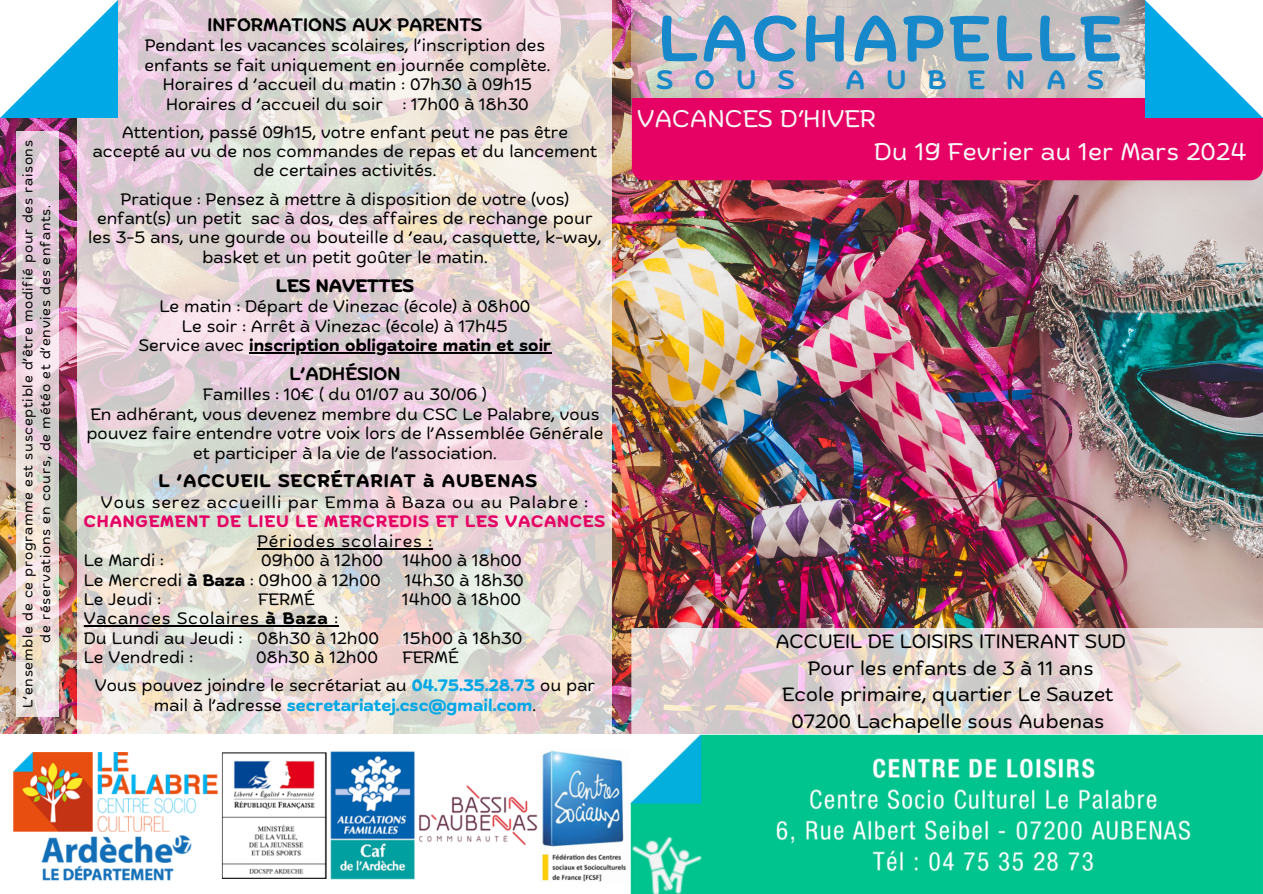
<style>
.page{position:relative;width:1263px;height:894px;background:#fff}
.page>*{position:absolute;margin:0;border:0;box-sizing:border-box;transform-origin:0 0}
.t1{font:600 64.05px "Biski";letter-spacing:.05em;color:#1788ca}
.t2{font:600 26.55px "Biski";letter-spacing:.8em;color:#1788ca}
.t3{font:24px/32.7px "Biski";color:#f8f8f8}
.t4{font:19.2px/26.4px "Biski";color:#000;text-align:center}
.t5{font:600 18px "Biski";color:#000}
.t6{font:700 18px "Biski";letter-spacing:.05em;color:#000}
.t7{font:700 18px "Biski";color:#000}
.t8{font:16.5px/19.4px "Biski";color:#000}
.t9{font:16.5px "Biski";letter-spacing:.05em;color:#000}
.t10{font:700 16.5px "Biski";letter-spacing:.05em;color:#e50264}
.t11{font:13.35px/17.7px "Biski";letter-spacing:.05em;color:#000;text-align:center}
.s1{font-weight:700}
.s2{font-weight:700;color:#01a8e6}
</style>
<div class="page">
<img style="left:0;top:0;width:1263px;height:734px">
<svg style="left:77px;top:0;width:534px;height:734px;background:#e4d7d6"></svg>
<img style="left:631px;top:0;width:515px;height:116px">
<div style="left:632px;top:99px;width:631px;height:81px;background:#e50264"></div>
<img style="left:1146px;top:0;width:117px;height:117px">
<svg style="left:17px;top:132px;width:41px;height:584px;background:#e6d6d9"></svg>
<img style="left:0;top:0;width:117px;height:117px">
<img style="left:13px;top:734px;width:1250px;height:159px">
<svg style="left:631px;top:628px;width:632px;height:106px;background:#e5d6d5"></svg>
<hr style="left:249px;top:352px;width:302px;height:1px;background:#000">
<hr style="left:257px;top:548px;width:176px;height:1px;background:#000">
<hr style="left:84px;top:625px;width:182px;height:1px;background:#000">
<hr style="left:266px;top:625px;width:63px;height:1px;background:#000">
<p class="t11" style="left:20px;top:707px;width:569px;rotate:-90deg">L’ensemble de ce programme est susceptible d’être modifié pour des raisons de réservations en cours, de météo et d’envies des enfants.</p>
<h4 class="t5" style="left:208px;top:17px;width:276px">INFORMATIONS AUX PARENTS</h4>
<h4 class="t8" style="left:145px;top:37px;width:402px">Pendant les vacances scolaires, l’inscription des</h4>
<h4 class="t8" style="left:144px;top:57px;width:407px">enfants se fait uniquement en journée complète.</h4>
<h4 class="t8" style="left:163px;top:76px;width:371px">Horaires d ’accueil du matin : 07h30 à 09h15</h4>
<h4 class="t8" style="left:166px;top:96px;width:219px">Horaires d ’accueil du soir</h4>
<h4 class="t8" style="left:122px;top:91px;width:448px;line-height:28.2px;text-indent:281px">: 17h00 à 18h30<br>Attention, passé 09h15, votre enfant peut ne pas être</h4>
<h4 class="t8" style="left:93px;top:143px;width:506px;text-align:center">accepté au vu de nos commandes de repas et du lancement de certaines activités.</h4>
<h4 class="t8" style="left:97px;top:191px;width:474px;text-indent:23px">Pratique : Pensez à mettre à disposition de votre (vos) enfant(s) un petit</h4>
<p class="t8" style="left:251px;top:210px;width:343px">sac à dos, des affaires de rechange pour</p>
<p class="t8" style="left:88px;top:229px;width:515px">les 3-5 ans, une gourde ou bouteille d ’eau, casquette, k-way,</p>
<p class="t8" style="left:202px;top:249px;width:287px">basket et un petit goûter le matin.</p>
<p class="t7" style="left:276px;top:278px;width:140px">LES NAVETTES</p>
<p class="t8" style="left:159px;top:298px;width:373px">Le matin : Départ de Vinezac (école) à 08h00</p>
<h1 class="t8" style="left:139px;top:317px;width:414px;text-align:center">Le soir : Arrêt à Vinezac (école) à 17h45<br>Service avec <span class="s1">inscription obligatoire matin et soir</span></h1>
<h1 class="t5" style="left:289px;top:366px;width:112px">L’ADHÉSION</h1>
<h1 class="t8" style="left:87px;top:386px;width:518px;text-align:center">Familles : 10€ ( du 01/07 au 30/06 )<br>En adhérant, vous devenez membre du CSC Le Palabre, vous pouvez faire entendre votre voix lors de l’Assemblée Générale et participer à la vie de l’association.</h1>
<p class="t6" style="left:159px;top:473px;width:380px">L ’ACCUEIL SECRÉTARIAT à AUBENAS</p>
<p class="t9" style="left:101px;top:495px;width:489px">Vous serez accueilli par Emma à Baza ou au Palabre :</p>
<p class="t10" style="left:84px;top:515px;width:523px">CHANGEMENT DE LIEU LE MERCREDIS ET LES VACANCES</p>
<p class="t9" style="left:257px;top:534px;width:176px">Périodes scolaires :</p>
<p class="t8" style="left:84px;top:552px;width:82px">Le Mardi :</p>
<p class="t8" style="left:84px;top:552px;width:439px;text-indent:177px">09h00 à 12h00 14h00 à 18h00<br>Le Mercredi <span class="s1">à Baza</span> : 09h00 à 12h00</p>
<p class="t8" style="left:405px;top:571px;width:120px">14h30 à 18h30</p>
<p class="t8" style="left:84px;top:591px;width:79px">Le Jeudi :</p>
<p class="t8" style="left:258px;top:591px;width:58px">FERMÉ</p>
<p class="t8" style="left:402px;top:591px;width:121px">14h00 à 18h00</p>
<p class="t8" style="left:84px;top:610px;width:297px">Vacances Scolaires <span class="s1">à Baza</span> :<br>Du Lundi au Jeudi : 08h30 à 12h00</p>
<p class="t8" style="left:403px;top:629px;width:121px">15h00 à 18h30</p>
<p class="t8" style="left:84px;top:649px;width:111px">Le Vendredi :</p>
<p class="t8" style="left:256px;top:649px;width:123px">08h30 à 12h00</p>
<p class="t8" style="left:402px;top:649px;width:58px">FERMÉ</p>
<h2 class="t8" style="left:95px;top:677px;width:502px;text-align:center">Vous pouvez joindre le secrétariat au <span class="s2">04.75.35.28.73</span> ou par mail à l’adresse <span class="s2">secretariatej.csc@gmail.com</span>.</h2>
<h4 class="t1" style="left:658px;top:13px;width:464px">LACHAPELLE</h4>
<h4 class="t2" style="left:656px;top:69px;width:140px">SOUS</h4>
<h4 class="t2" style="left:845px;top:69px;width:260px">AUBENAS</h4>
<h4 class="t3" style="left:874px;top:105px;width:374px;text-indent:-237px">VACANCES D‘HIVER<br>Du 19 Fevrier au 1er Mars 2024</h4>
<h4 class="t4" style="left:775px;top:630px;width:352px">ACCUEIL DE LOISIRS ITINERANT SUD<br>Pour les enfants de 3 à 11 ans<br>Ecole primaire, quartier Le Sauzet<br>07200 Lachapelle sous Aubenas</h4>
</div>
